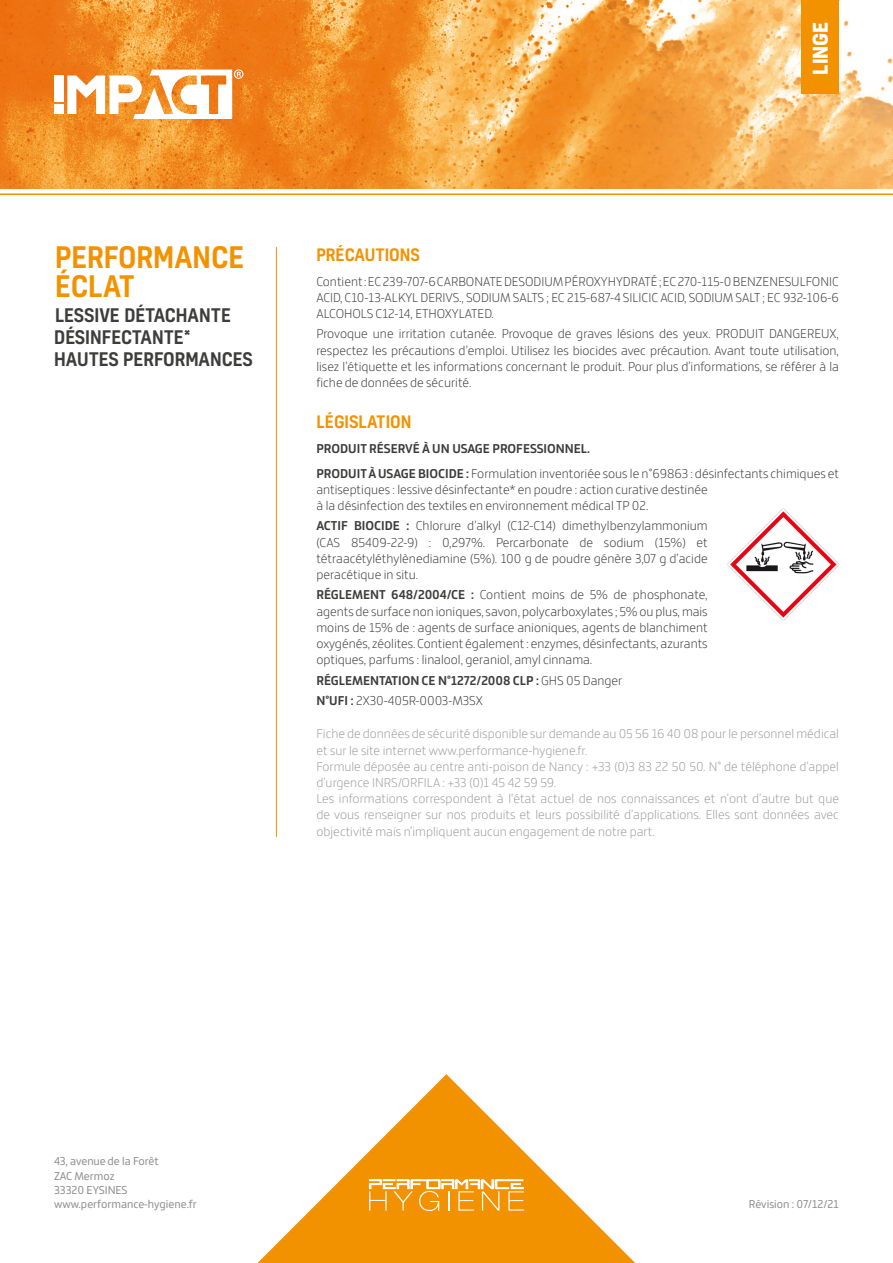
<style>
.page{position:relative;width:893px;height:1263px;background:#fff}
.page>*{position:absolute;margin:0;border:0;box-sizing:border-box;transform-origin:0 0}
.t1{font:500 28.5px "Kelson";color:#f39200}
.t2{font:700 19.5px "Kelson";color:#fff}
.t3{font:500 18px/21.6px "Kelson";color:#3d3d3c}
.INTERTITRE{font:500 16.5px "Kelson";color:#f39200}
.RÉDACTIONNEL{font:200 13.5px/16.2px "Bronkoh";color:#3d3d3c;text-align:justify}
.RÉDACTIONNEL-2{font:200 13.5px/16.2px "Bronkoh";color:#9e9e9e}
.FDS{font:200 13.5px/16.2px "Bronkoh";color:#9e9e9e;text-align:justify}
.RÉDACTIONNEL-3{font:700 13.5px "Bronkoh";color:#3d3d3c}
.t4{font:12px/14.4px "Bronkoh";color:#939292}
.s1{font-weight:700}
.s2{font-weight:200}
</style>
<div class="page">
<svg style="left:257px;top:1074px;width:378px;height:189px"></svg>
<svg style="left:369px;top:1179px;width:155px;height:32px;background:#f5ae42"></svg>
<img style="left:0;top:0;width:893px;height:188px">
<div style="left:54px;top:105px;width:9px;height:9px;background:#fff"></div>
<div style="left:54px;top:76px;width:9px;height:26px;background:#fff"></div>
<svg style="left:67px;top:69px;width:177px;height:50px"></svg>
<div style="left:801px;top:0;width:38px;height:94px;background:#f39200"></div>
<hr style="left:0;top:193px;width:893px;height:2px;background:#f39200">
<img style="left:727px;top:508px;width:113px;height:113px">
<hr style="left:276px;top:247px;width:1px;height:590px;background:#f39200">
<h2 class="t2" style="left:806px;top:75px;width:55px;rotate:-90deg">LINGE</h2>
<p class="t1" style="left:55px;top:238px;width:191px">PERFORMANCE</p>
<p class="t1" style="left:55px;top:266px;width:82px">ÉCLAT</p>
<p class="t3" style="left:54px;top:304px;width:200px">LESSIVE DÉTACHANTE<br>DÉSINFECTANTE*<br>HAUTES PERFORMANCES</p>
<p class="INTERTITRE" style="left:316px;top:243px;width:105px">PRÉCAUTIONS</p>
<p class="RÉDACTIONNEL" style="left:316px;top:273px;width:524px">Contient : EC 239-707-6 CARBONATE DESODIUM PÉROXYHYDRATÉ ; EC 270-115-0 BENZENESULFONIC ACID, C10-13-ALKYL DERIVS., SODIUM SALTS ; EC 215-687-4 SILICIC ACID, SODIUM SALT ; EC 932-106-6<br>ALCOHOLS C12-14, ETHOXYLATED.</p>
<p class="RÉDACTIONNEL" style="left:316px;top:326px;width:524px">Provoque une irritation cutanée. Provoque de graves lésions des yeux. PRODUIT DANGEREUX, respectez les précautions d’emploi. Utilisez les biocides avec précaution. Avant toute utilisation, lisez l’étiquette et les informations concernant le produit. Pour plus d’informations, se référer à la fiche de données de sécurité.</p>
<p class="INTERTITRE" style="left:316px;top:410px;width:97px">LÉGISLATION</p>
<p class="RÉDACTIONNEL-3" style="left:316px;top:441px;width:275px">PRODUIT RÉSERVÉ À UN USAGE PROFESSIONNEL.</p>
<p class="RÉDACTIONNEL" style="left:316px;top:465px;width:524px;text-align:left"><span class="s1">PRODUIT À USAGE BIOCIDE :</span> Formulation inventoriée sous le n°69863 : désinfectants chimiques et antiseptiques : lessive désinfectante* en poudre : action curative destinée<br>à la désinfection des textiles en environnement médical TP 02.</p>
<p class="RÉDACTIONNEL" style="left:316px;top:518px;width:393px"><span class="s1">ACTIF BIOCIDE :</span> Chlorure d’alkyl (C12-C14) dimethylbenzylammonium (CAS 85409-22-9) : 0,297%. Percarbonate de sodium (15%) et tétraacétyléthylènediamine (5%). 100 g de poudre génère 3,07 g d’acide peracétique in situ.</p>
<p class="RÉDACTIONNEL" style="left:316px;top:587px;width:393px"><span class="s1">RÉGLEMENT 648/2004/CE :</span> Contient moins de 5% de phosphonate, agents de surface non ioniques, savon, polycarboxylates ; 5% ou plus, mais moins de 15% de : agents de surface anioniques, agents de blanchiment oxygénés, zéolites. Contient également : enzymes, désinfectants, azurants optiques, parfums : linalool, geraniol, amyl cinnama.</p>
<p class="RÉDACTIONNEL-3" style="left:316px;top:673px;width:308px">RÉGLEMENTATION CE N°1272/2008 CLP : <span class="s2">GHS 05 Danger</span></p>
<p class="RÉDACTIONNEL" style="left:316px;top:693px;width:168px"><span class="s1">N°UFI :</span> 2X30-405R-0003-M3SX</p>
<p class="RÉDACTIONNEL-2" style="left:316px;top:726px;width:524px">Fiche de données de sécurité disponible sur demande au 05 56 16 40 08 pour le personnel médical et sur le site internet www.performance-hygiene.fr.</p>
<p class="RÉDACTIONNEL-2" style="left:316px;top:759px;width:524px">Formule déposée au centre anti-poison de Nancy : +33 (0)3 83 22 50 50. N° de téléphone d’appel d’urgence INRS/ORFILA : +33 (0)1 45 42 59 59.</p>
<p class="FDS" style="left:316px;top:791px;width:524px">Les informations correspondent à l’état actuel de nos connaissances et n’ont d’autre but que de vous renseigner sur nos produits et leurs possibilité d’applications. Elles sont données avec objectivité mais n’impliquent aucun engagement de notre part.</p>
<p class="t4" style="left:54px;top:1154px;width:144px">43, avenue de la Forêt<br>ZAC Mermoz<br>33320 EYSINES www.performance-hygiene.fr</p>
<p class="t4" style="left:749px;top:1198px;width:92px">Révision : 07/12/21</p>
</div>
